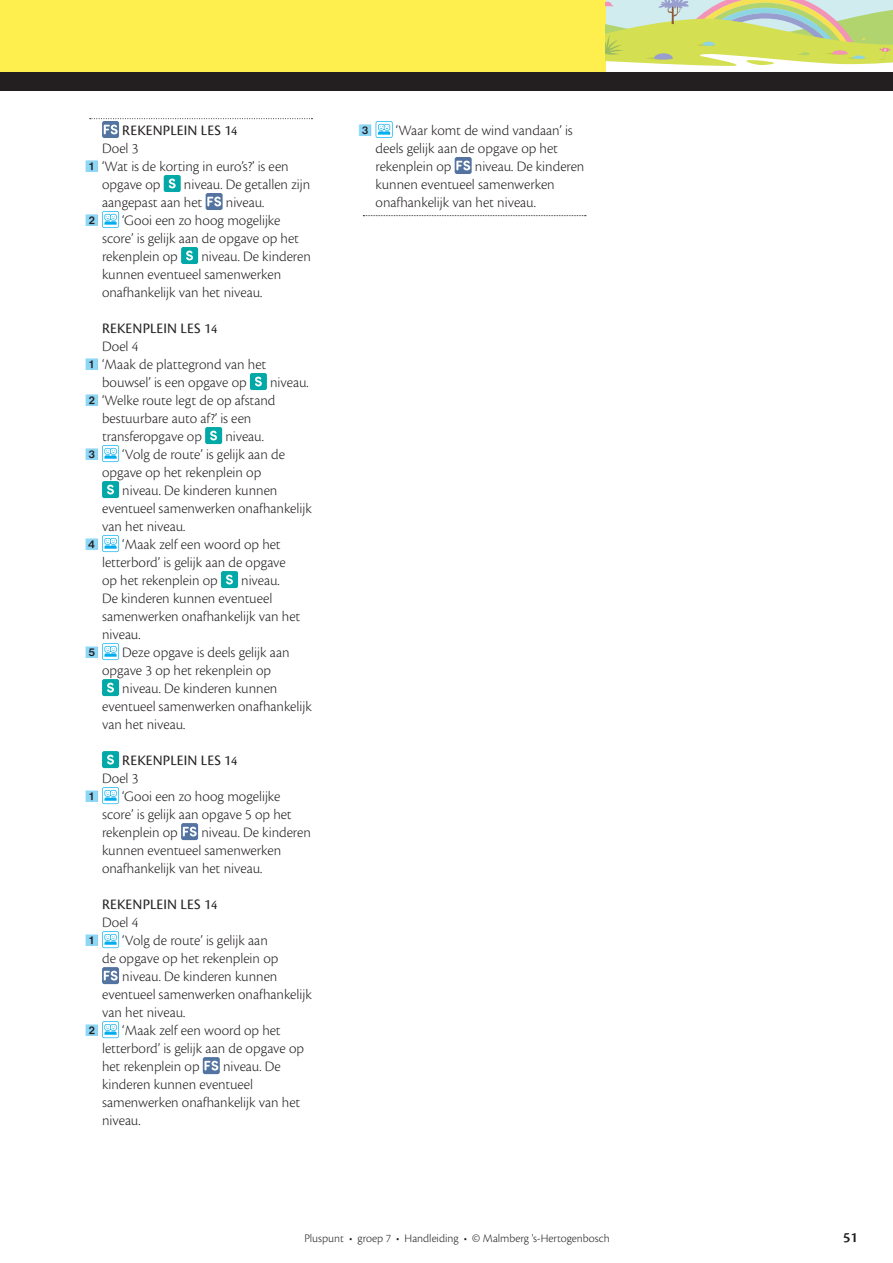
<style>
.page{position:relative;width:893px;height:1263px;background:#fff}
.page>*{position:absolute;margin:0;border:0;box-sizing:border-box;transform-origin:0 0}
.t1{font:300 15px/18px "Cronos Pro";color:#231f20}
.t2{font:15px/18px "Cronos Pro";letter-spacing:.01em;color:#231f20}
.t3{font:600 15px "Cronos Pro";color:#231f20}
.t4{font:300 12px "Cronos Pro";color:#231f20}
.s1{font-weight:400}
.s2{font-weight:400;font-size:13.5px}
.s3{color:#8dd7f7}
.s4{font-size:13.5px}
.s5{font-weight:300}
</style>
<div class="page">
<hr style="left:0;top:77px;width:1px;height:1186px;background:#fefceb">
<div style="left:0;top:0;width:893px;height:72px;background:#ffef4e"></div>
<div style="left:0;top:72px;width:893px;height:18px;background:#231f20"></div>
<svg style="left:90px;top:118px;width:222px;height:1px"></svg>
<div style="left:87px;top:449px;width:10px;height:10px;background:#231f20"></div>
<div style="left:87px;top:539px;width:10px;height:10px;background:#231f20"></div>
<svg style="left:102px;top:121px;width:17px;height:17px"></svg>
<svg style="left:104px;top:125px;width:14px;height:9px"></svg>
<div style="left:164px;top:175px;width:17px;height:17px;background:#00a9a7;border-radius:2px"></div>
<svg style="left:169px;top:179px;width:7px;height:9px"></svg>
<div style="left:206px;top:193px;width:17px;height:17px;background:#5373a1;border-radius:2px"></div>
<svg style="left:207px;top:197px;width:14px;height:9px"></svg>
<div style="left:181px;top:247px;width:17px;height:17px;background:#00a9a7;border-radius:2px"></div>
<svg style="left:186px;top:251px;width:7px;height:9px"></svg>
<div style="left:250px;top:373px;width:17px;height:17px;background:#00a9a7;border-radius:2px"></div>
<svg style="left:255px;top:377px;width:7px;height:9px"></svg>
<div style="left:205px;top:427px;width:17px;height:17px;background:#00a9a7;border-radius:2px"></div>
<svg style="left:210px;top:431px;width:7px;height:9px"></svg>
<svg style="left:102px;top:445px;width:17px;height:17px"></svg>
<div style="left:102px;top:481px;width:17px;height:17px;background:#00a9a7;border-radius:2px"></div>
<svg style="left:107px;top:485px;width:7px;height:9px"></svg>
<svg style="left:102px;top:535px;width:17px;height:17px"></svg>
<div style="left:221px;top:571px;width:17px;height:17px;background:#00a9a7;border-radius:2px"></div>
<svg style="left:226px;top:575px;width:7px;height:9px"></svg>
<div style="left:102px;top:679px;width:17px;height:17px;background:#00a9a7;border-radius:2px"></div>
<svg style="left:107px;top:683px;width:7px;height:9px"></svg>
<div style="left:102px;top:751px;width:17px;height:17px;background:#00a9a7;border-radius:2px"></div>
<svg style="left:107px;top:755px;width:7px;height:9px"></svg>
<svg style="left:181px;top:823px;width:17px;height:17px"></svg>
<svg style="left:183px;top:827px;width:14px;height:9px"></svg>
<svg style="left:102px;top:967px;width:17px;height:17px"></svg>
<svg style="left:104px;top:971px;width:14px;height:9px"></svg>
<svg style="left:203px;top:1057px;width:17px;height:17px"></svg>
<svg style="left:204px;top:1061px;width:14px;height:9px"></svg>
<div style="left:361px;top:125px;width:10px;height:10px;background:#231f20"></div>
<svg style="left:363px;top:215px;width:223px;height:1px"></svg>
<svg style="left:376px;top:121px;width:17px;height:17px"></svg>
<svg style="left:455px;top:157px;width:17px;height:17px"></svg>
<svg style="left:456px;top:161px;width:14px;height:9px"></svg>
<svg style="left:606px;top:0;width:287px;height:71px;background:#d2de93"></svg>
<svg style="left:87px;top:161px;width:11px;height:11px"></svg>
<svg style="left:87px;top:211px;width:32px;height:17px"></svg>
<svg style="left:87px;top:359px;width:11px;height:11px"></svg>
<svg style="left:87px;top:395px;width:11px;height:11px"></svg>
<svg style="left:87px;top:643px;width:32px;height:17px"></svg>
<svg style="left:87px;top:787px;width:32px;height:17px"></svg>
<svg style="left:87px;top:931px;width:32px;height:17px"></svg>
<svg style="left:87px;top:1021px;width:32px;height:17px"></svg>
<p class="t1" style="left:102px;top:121px;width:188px;text-indent:20px"><span class="s1">REKENPLEIN LES 1</span><span class="s2">4<br></span>Doel 3<br>‘Wat is de korting in euro’s?’ is een opgave op</p>
<p class="t1" style="left:102px;top:175px;width:210px;text-indent:82px">niveau. De getallen zijn aangepast aan het</p>
<p class="t1" style="left:226px;top:193px;width:40px">niveau.</p>
<p class="t1" style="left:122px;top:211px;width:160px">‘Gooi een zo hoog mogelijke</p>
<p class="t1" style="left:102px;top:229px;width:199px">score’ is gelijk aan de opgave op het</p>
<p class="t1" style="left:102px;top:247px;width:77px">rekenplein op</p>
<p class="t1" style="left:102px;top:247px;width:210px;text-indent:99px">niveau. De kinderen kunnen eventueel samenwerken onafhankelijk van het niveau.</p>
<p class="t1" style="left:102px;top:319px;width:166px"><span class="s1">REKENPLEIN LES 1</span><span class="s2">4<br></span>Doel 4<br>‘Maak de plattegrond van het bouwsel’ is een opgave op</p>
<p class="t1" style="left:102px;top:373px;width:208px;text-indent:168px">niveau. ‘Welke route legt de op afstand bestuurbare auto af?’ is een transferopgave op</p>
<p class="t1" style="left:225px;top:427px;width:40px">niveau.</p>
<p class="t1" style="left:85px;top:445px;width:201px;text-align:center"><span class="s3">✓</span> ‘Volg de route’ is gelijk aan de opgave op het rekenplein op</p>
<p class="t1" style="left:102px;top:481px;width:211px;text-indent:20px">niveau. De kinderen kunnen eventueel samenwerken onafhankelijk van het niveau.</p>
<p class="t1" style="left:102px;top:535px;width:185px;text-indent:-17px"><span class="s3">✔</span> ‘Maak zelf een woord op het letterbord’ is gelijk aan de opgave op het rekenplein op</p>
<p class="t1" style="left:102px;top:571px;width:200px;text-indent:139px">niveau.<br>De kinderen kunnen eventueel samenwerken onafhankelijk van het niveau.</p>
<p class="t1" style="left:102px;top:643px;width:189px;text-indent:20px">Deze opgave is deels gelijk aan opgave 3 op het rekenplein op</p>
<p class="t1" style="left:102px;top:679px;width:211px;text-indent:20px">niveau. De kinderen kunnen eventueel samenwerken onafhankelijk van het niveau.</p>
<p class="t2" style="left:102px;top:751px;width:137px;text-indent:20px">REKENPLEIN LES 1<span class="s4">4<br></span><span class="s5">Doel 3</span></p>
<p class="t1" style="left:102px;top:787px;width:191px;text-indent:20px">‘Gooi een zo hoog mogelijke score’ is gelijk aan opgave 5 op het rekenplein op</p>
<p class="t1" style="left:102px;top:823px;width:210px;text-indent:99px">niveau. De kinderen kunnen eventueel samenwerken onafhankelijk van het niveau.</p>
<p class="t2" style="left:102px;top:895px;width:117px">REKENPLEIN LES 1<span class="s4">4<br></span><span class="s5">Doel 4</span></p>
<p class="t1" style="left:122px;top:931px;width:147px">‘Volg de route’ is gelijk aan</p>
<p class="t1" style="left:102px;top:949px;width:178px">de opgave op het rekenplein op</p>
<p class="t1" style="left:122px;top:967px;width:157px">niveau. De kinderen kunnen</p>
<p class="t1" style="left:102px;top:985px;width:211px">eventueel samenwerken onafhankelijk</p>
<p class="t1" style="left:102px;top:1003px;width:85px">van het niveau.</p>
<p class="t1" style="left:122px;top:1021px;width:160px">‘Maak zelf een woord op het</p>
<p class="t1" style="left:102px;top:1039px;width:203px">letterbord’ is gelijk aan de opgave op</p>
<p class="t1" style="left:102px;top:1057px;width:99px">het rekenplein op</p>
<p class="t1" style="left:102px;top:1057px;width:200px;text-indent:121px">niveau. De kinderen kunnen eventueel samenwerken onafhankelijk van het niveau.</p>
<p class="t1" style="left:376px;top:121px;width:199px;text-indent:-17px"><span class="s3">✓</span> ‘Waar komt de wind vandaan’ is deels gelijk aan de opgave op het rekenplein op</p>
<p class="t1" style="left:376px;top:157px;width:210px;text-indent:99px">niveau. De kinderen kunnen eventueel samenwerken onafhankelijk van het niveau.</p>
<p class="t4" style="left:304px;top:1231px;width:307px">Pluspunt • groep 7 • Handleiding • © Malmberg 's-Hertogenbosch</p>
<p class="t3" style="left:843px;top:1229px;width:16px">51</p>
</div>
